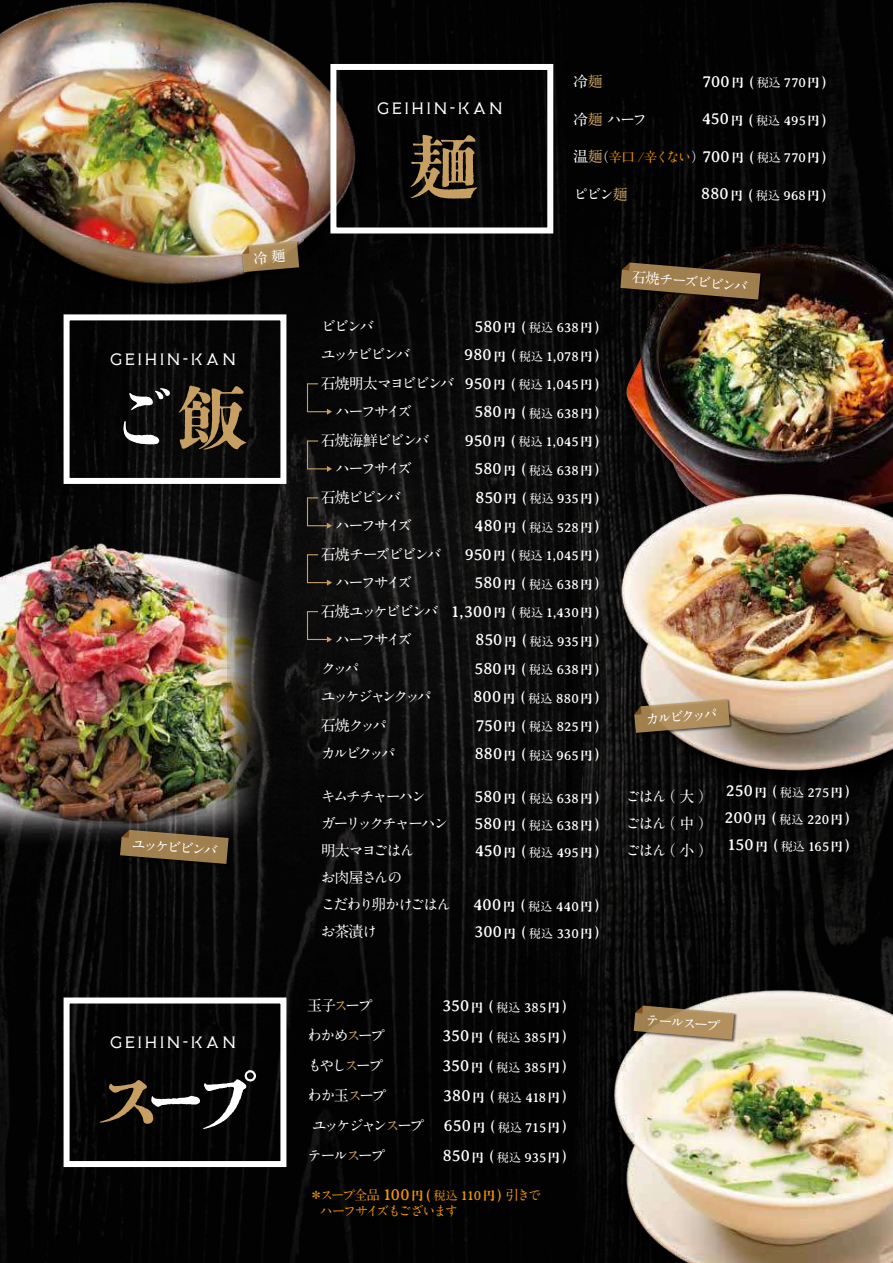
<style>
.page{position:relative;width:893px;height:1263px;background:#fff}
.page>*{position:absolute;margin:0;border:0;box-sizing:border-box;transform-origin:0 0}
.t1{font:800 69.9px "DNP Shuei N Shogo Min Std";color:#fff;scale:.83 1}
.t2{font:800 69.9px "DNP Shuei N Shogo Min Std";color:#fff}
.t3{font:800 69.9px "DNP Shuei N Shogo Min Std";color:#c79f62}
.t4{font:16.5px/28.5px "Averia Serif";letter-spacing:.005em;color:#fff;text-align:justify}
.t5{font:700 15px/28.5px "A1 Mincho Std";letter-spacing:-.165em;color:#fff}
.t6{font:700 15px/27px "A1 Mincho Std";letter-spacing:-.145em;color:#fff}
.t7{font:700 15px/30px "A1 Mincho Std";letter-spacing:-.17em;color:#fff}
.t8{font:14.4px "Medusa Gothic";letter-spacing:.12em;color:#fff}
.t9{font:700 14.4px "A1 Mincho Std";color:#fff}
.t10{font:13.5px/28.5px "Averia Serif";letter-spacing:.005em;color:#fff}
.t11{font:700 13.5px/16.5px "A1 Mincho Std";letter-spacing:-.16em;color:#f29600}
.s1{color:#c79f62}
.s2{font-size:15px;color:#fff}
.s3{font-size:15px;color:#c79f62}
.s4{color:#fff}
.s5{font-family:"DNP Shuei N Shogo Min Std";font-weight:800;font-size:12px}
.s6{font-family:"A1 Mincho Std";font-weight:700;font-size:15px}
.s7{font-family:"A1 Mincho Std";font-weight:700;font-size:12px}
.s8{font-size:13.5px}
.s9{font-size:16.5px}
.s10{font-family:"Averia Serif";font-weight:400;font-size:16.5px}
.s11{font-size:15px}
.s12{font-size:12px}
.s13{font-family:"Averia Serif";font-weight:400}
</style>
<div class="page">
<img style="left:0;top:0;width:893px;height:1263px">
<img style="left:0;top:0;width:379px;height:318px">
<div style="left:330px;top:64px;width:223px;height:169px;border:6px solid #fff"></div>
<div style="left:64px;top:314px;width:222px;height:170px;border:6px solid #fff"></div>
<div style="left:64px;top:997px;width:222px;height:170px;border:6px solid #fff"></div>
<img style="left:552px;top:977px;width:341px;height:286px">
<img style="left:632px;top:1004px;width:106px;height:39px">
<svg style="left:634px;top:1005px;width:100px;height:34px;background:#a78c66"></svg>
<img style="left:240px;top:239px;width:63px;height:37px">
<img style="left:625px;top:243px;width:268px;height:239px">
<img style="left:618px;top:261px;width:146px;height:42px">
<svg style="left:620px;top:262px;width:140px;height:38px;background:#715937"></svg>
<img style="left:618px;top:781px;width:275px;height:11px">
<img style="left:586px;top:482px;width:307px;height:299px">
<img style="left:632px;top:697px;width:102px;height:40px">
<svg style="left:634px;top:699px;width:96px;height:34px;background:#a48a62"></svg>
<svg style="left:306px;top:440px;width:26px;height:32px"></svg>
<svg style="left:306px;top:383px;width:26px;height:32px"></svg>
<svg style="left:306px;top:497px;width:26px;height:32px"></svg>
<svg style="left:306px;top:554px;width:26px;height:32px"></svg>
<svg style="left:306px;top:610px;width:26px;height:32px"></svg>
<img style="left:0;top:484px;width:293px;height:393px">
<img style="left:118px;top:828px;width:115px;height:40px">
<svg style="left:120px;top:830px;width:109px;height:34px;background:#7a623e"></svg>
<svg style="left:242px;top:241px;width:57px;height:31px;background:#a08357"></svg>
<p class="t8" style="left:111px;top:349px;width:128px">GEIHIN-KAN</p>
<h1 class="t2" style="left:107px;top:368px;width:141px">ご<span class="s1">飯</span></h1>
<p class="t9" style="left:133px;top:832px;width:88px;rotate:5deg">ユッケビビンバ</p>
<p class="t8" style="left:111px;top:1032px;width:128px">GEIHIN-KAN</p>
<h1 class="t1" style="left:93px;top:1051px;width:203px"><span class="s1">ス</span>ープ</h1>
<p class="t8" style="left:378px;top:98px;width:128px">GEIHIN-KAN</p>
<h1 class="t3" style="left:409px;top:118px;width:71px">麺</h1>
<p class="t6" style="left:573px;top:66px;width:31px">冷<span class="s1">麺</span></p>
<p class="t6" style="left:573px;top:103px;width:76px">冷<span class="s1">麺</span> ハーフ</p>
<p class="t11" style="left:573px;top:146px;width:133px"><span class="s2">温</span><span class="s3">麺</span><span class="s4">（</span>辛口 /辛くない<span class="s4">）</span></p>
<p class="t6" style="left:573px;top:178px;width:56px">ピビン<span class="s1">麺</span></p>
<p class="t4" style="left:702px;top:67px;width:125px">700<span class="s5">円</span> <span class="s6">(</span> <span class="s7">税込</span><span class="s8">770</span><span class="s5">円</span><span class="s6">)</span></p>
<p class="t4" style="left:702px;top:105px;width:125px">450<span class="s5">円</span> <span class="s6">(</span> <span class="s7">税込</span> <span class="s8">495</span><span class="s5">円</span><span class="s6">)</span></p>
<p class="t4" style="left:702px;top:142px;width:125px">700<span class="s5">円</span> <span class="s6">(</span> <span class="s7">税込</span><span class="s8">770</span><span class="s5">円</span><span class="s6">)</span></p>
<p class="t4" style="left:701px;top:180px;width:126px">880<span class="s5">円</span> <span class="s6">(</span> <span class="s7">税込</span> <span class="s8">968</span><span class="s5">円</span><span class="s6">)</span></p>
<p class="t9" style="left:633px;top:265px;width:118px;rotate:5deg">石焼チーズビビンバ</p>
<p class="t5" style="left:321px;top:310px;width:135px">ビビンバ<br>ユッケビビンバ<br>石焼明太マヨビビンバ　ハーフサイズ<br>石焼海鮮ビビンバ<br>　ハーフサイズ<br>石焼ビビンバ<br>　ハーフサイズ<br>石焼チーズビビンバ　ハーフサイズ<br>石焼ユッケビビンバ　ハーフサイズ<br>クッパ<br>ユッケジャンクッパ<br>石焼クッパ<br>カルビクッパ</p>
<p class="t4" style="left:474px;top:312px;width:126px">580<span class="s5">円</span> <span class="s6">(</span> <span class="s7">税込</span> <span class="s8">638</span><span class="s5">円</span><span class="s6">)</span></p>
<p class="t10" style="left:464px;top:342px;width:136px"><span class="s9">980</span><span class="s5">円</span> <span class="s6">(</span> <span class="s7">税込</span> 1,078<span class="s5">円</span> <span class="s6">)<br></span><span class="s9">950</span><span class="s5">円</span> <span class="s6">(</span> <span class="s7">税込</span> 1,045<span class="s5">円</span> <span class="s6">)</span></p>
<p class="t4" style="left:474px;top:397px;width:126px">580<span class="s5">円</span> <span class="s6">(</span> <span class="s7">税込</span> <span class="s8">638</span><span class="s5">円</span><span class="s6">)</span></p>
<p class="t10" style="left:465px;top:427px;width:136px"><span class="s9">950</span><span class="s5">円</span> <span class="s6">(</span> <span class="s7">税込</span> 1,045<span class="s5">円</span> <span class="s6">)</span></p>
<p class="t4" style="left:474px;top:454px;width:126px">580<span class="s5">円</span> <span class="s6">(</span> <span class="s7">税込</span> <span class="s8">638</span><span class="s5">円</span><span class="s6">)<br></span>850<span class="s5">円</span> <span class="s6">(</span> <span class="s7">税込</span> <span class="s8">935</span><span class="s5">円</span><span class="s6">)<br></span>480<span class="s5">円</span> <span class="s6">(</span> <span class="s7">税込</span> <span class="s8">528</span><span class="s5">円</span><span class="s6">)</span></p>
<p class="t10" style="left:465px;top:541px;width:136px"><span class="s9">950</span><span class="s5">円</span> <span class="s6">(</span> <span class="s7">税込</span> 1,045<span class="s5">円</span> <span class="s6">)</span></p>
<p class="t4" style="left:451px;top:568px;width:149px;text-align:right">580<span class="s5">円</span> <span class="s6">(</span> <span class="s7">税込</span> <span class="s8">638</span><span class="s5">円</span><span class="s6">)<br></span>1,300 <span class="s5">円</span> <span class="s6">(</span> <span class="s7">税込</span> <span class="s8">1,430</span><span class="s5">円</span> <span class="s6">)<br></span>850<span class="s5">円</span> <span class="s6">(</span> <span class="s7">税込</span> <span class="s8">935</span><span class="s5">円</span><span class="s6">)<br></span>580<span class="s5">円</span> <span class="s6">(</span> <span class="s7">税込</span> <span class="s8">638</span><span class="s5">円</span><span class="s6">)<br></span>800<span class="s5">円</span> <span class="s6">(</span> <span class="s7">税込</span> <span class="s8">880</span><span class="s5">円</span><span class="s6">)<br></span>750<span class="s5">円</span> <span class="s6">(</span> <span class="s7">税込</span> <span class="s8">825</span><span class="s5">円</span><span class="s6">)<br></span>880<span class="s5">円</span> <span class="s6">(</span> <span class="s7">税込</span> <span class="s8">965</span><span class="s5">円</span><span class="s6">)</span></p>
<p class="t6" style="left:321px;top:780px;width:132px">キムチチャーハン<br>ガーリックチャーハン明太マヨごはん<br>お肉屋さんの<br>こだわり卵かけごはんお茶漬け</p>
<p class="t4" style="left:474px;top:783px;width:126px;line-height:27px">580<span class="s5">円</span> <span class="s6">(</span> <span class="s7">税込</span> <span class="s8">638</span><span class="s5">円</span><span class="s6">)<br></span>580<span class="s5">円</span> <span class="s6">(</span> <span class="s7">税込</span> <span class="s8">638</span><span class="s5">円</span><span class="s6">)<br></span>450<span class="s5">円</span> <span class="s6">(</span> <span class="s7">税込</span> <span class="s8">495</span><span class="s5">円</span><span class="s6">)</span></p>
<p class="t4" style="left:473px;top:891px;width:127px;line-height:27px">400<span class="s5">円</span> <span class="s6">(</span> <span class="s7">税込</span> <span class="s8">440</span><span class="s5">円</span><span class="s6">)<br></span>300<span class="s5">円</span> <span class="s6">(</span> <span class="s7">税込</span> <span class="s8">330</span><span class="s5">円</span><span class="s6">)</span></p>
<p class="t7" style="left:307px;top:988px;width:119px">玉子<span class="s1">ス</span>ープ<br>わかめ<span class="s1">ス</span>ープ<br>もやし<span class="s1">ス</span>ープ<br>わか玉<span class="s1">ス</span>ープ<br>ユッケジャン<span class="s1">ス</span>ープテール<span class="s1">ス</span>ープ</p>
<p class="t4" style="left:442px;top:991px;width:125px;line-height:30px">350<span class="s5">円</span> <span class="s6">(</span> <span class="s7">税込</span> <span class="s8">385</span><span class="s5">円</span><span class="s6">)<br></span>350<span class="s5">円</span> <span class="s6">(</span> <span class="s7">税込</span> <span class="s8">385</span><span class="s5">円</span><span class="s6">)<br></span>350<span class="s5">円</span> <span class="s6">(</span> <span class="s7">税込</span> <span class="s8">385</span><span class="s5">円</span><span class="s6">)<br></span>380<span class="s5">円</span> <span class="s6">(</span> <span class="s7">税込</span> <span class="s8">418</span><span class="s5">円</span><span class="s6">)<br></span>650<span class="s5">円</span> <span class="s6">(</span> <span class="s7">税込</span><span class="s8">715</span><span class="s5">円</span><span class="s6">)<br></span>850<span class="s5">円</span> <span class="s6">(</span> <span class="s7">税込</span> <span class="s8">935</span><span class="s5">円</span><span class="s6">)</span></p>
<p class="t11" style="left:320px;top:1184px;width:223px;text-indent:-10px">＊スープ全品 <span class="s10">100</span> <span class="s5">円</span> <span class="s11">(</span> <span class="s12">税込</span> <span class="s13">110</span> <span class="s5">円</span> <span class="s11">)</span> 引きでハーフサイズもございます</p>
<p class="t9" style="left:644px;top:708px;width:74px;rotate:-5deg">カルビクッパ</p>
<p class="t6" style="left:625px;top:780px;width:89px;text-align:justify">ごはん（ 大 ）ごはん（ 中 ）ごはん（ 小 ）</p>
<p class="t4" style="left:725px;top:777px;width:126px;line-height:27px">250<span class="s5">円</span> <span class="s6">(</span> <span class="s7">税込</span> <span class="s8">275</span><span class="s5">円</span><span class="s6">)<br></span>200<span class="s5">円</span> <span class="s6">(</span> <span class="s7">税込</span> <span class="s8">220</span><span class="s5">円</span><span class="s6">)<br></span>150<span class="s5">円</span> <span class="s6">(</span> <span class="s7">税込</span> <span class="s8">165</span><span class="s5">円</span><span class="s6">)</span></p>
<p class="t9" style="left:646px;top:1008px;width:77px;rotate:5deg">テールスープ</p>
</div>
